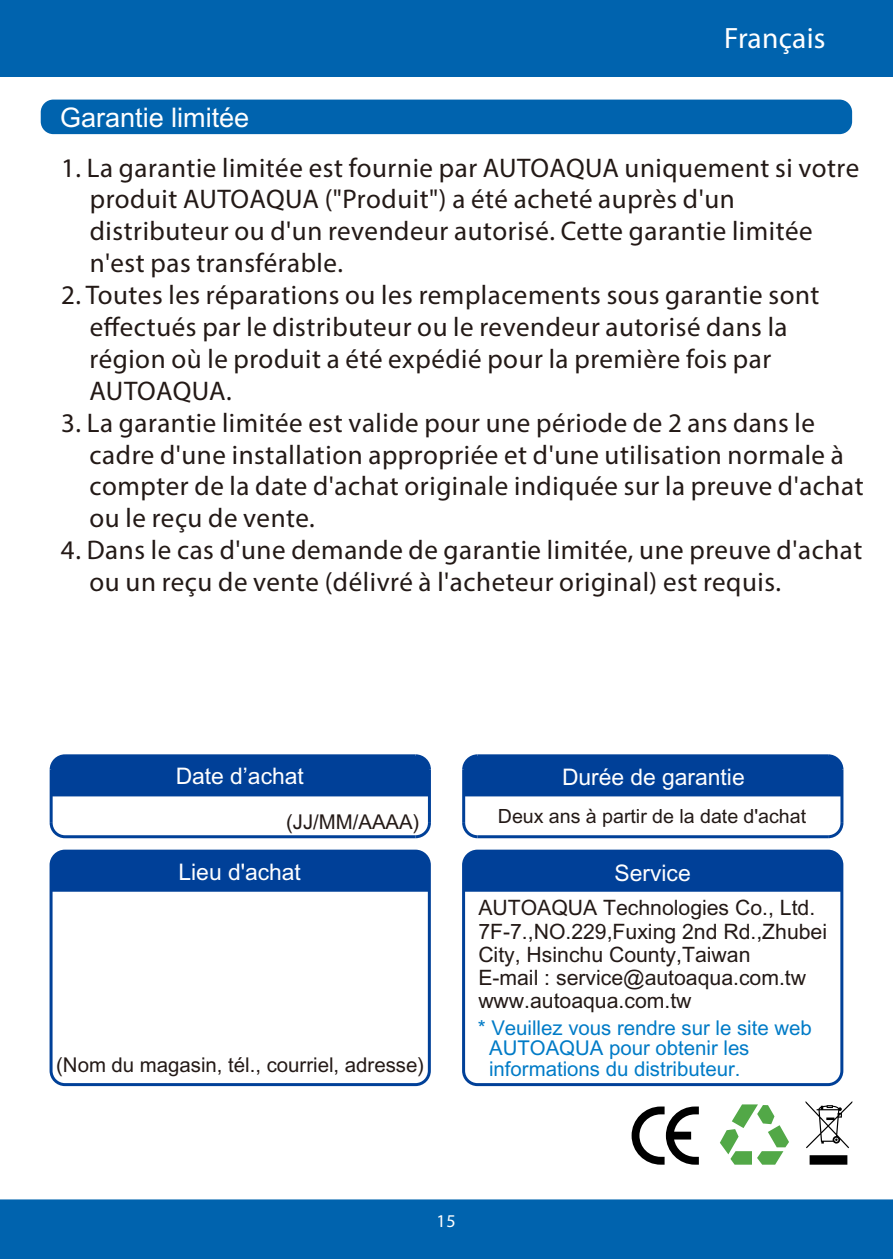
<style>
.page{position:relative;width:893px;height:1259px;background:#fff}
.page>*{position:absolute;margin:0;border:0;box-sizing:border-box;transform-origin:0 0}
.t1{font:29.4px "Myriad Pro";letter-spacing:.01em;color:#fff}
.t2{font:27px/31.8px "Myriad Pro";letter-spacing:.02em;color:#231916}
.t3{font:27px "Arial Unicode MS";color:#fff}
.t4{font:22.8px "Arial Unicode MS";color:#fff}
.t5{font:21.3px/23.1px "Arial Unicode MS";color:#231916}
.t6{font:20.4px/20.4px "Arial Unicode MS";color:#007bc7}
.t7{font:20.4px "Arial Unicode MS";color:#231916}
.t8{font:19.5px "Arial Unicode MS";color:#231916}
.t9{font:18px "Myriad Pro";color:#fff}
</style>
<div class="page">
<div style="left:0;top:0;width:893px;height:77px;background:#0063ae"></div>
<div style="left:0;top:1199px;width:893px;height:60px;background:#0063ae"></div>
<div style="left:466px;top:853px;width:373px;height:38px;background:#004098"></div>
<div style="left:54px;top:853px;width:373px;height:38px;background:#004098"></div>
<svg style="left:825px;top:820px;width:19px;height:19px"></svg>
<hr style="left:478px;top:835px;width:350px;height:3px;background:#004098">
<svg style="left:462px;top:820px;width:19px;height:19px"></svg>
<hr style="left:462px;top:769px;width:3px;height:54px;background:#004098">
<div style="left:462px;top:754px;width:382px;height:42px;background:#004098"></div>
<hr style="left:840px;top:769px;width:3px;height:54px;background:#004098">
<svg style="left:413px;top:820px;width:18px;height:19px"></svg>
<hr style="left:65px;top:835px;width:351px;height:3px;background:#004098">
<svg style="left:49px;top:820px;width:19px;height:19px"></svg>
<hr style="left:50px;top:769px;width:3px;height:54px;background:#004098">
<div style="left:49px;top:754px;width:382px;height:42px;background:#004098"></div>
<hr style="left:428px;top:769px;width:3px;height:54px;background:#004098">
<div style="left:462px;top:849px;width:381px;height:237px;border:3px solid #004098;border-radius:14px"></div>
<div style="left:50px;top:849px;width:381px;height:237px;border:3px solid #004098;border-radius:14px"></div>
<svg style="left:632px;top:1106px;width:67px;height:58px"></svg>
<svg style="left:806px;top:1101px;width:46px;height:63px"></svg>
<svg style="left:720px;top:1104px;width:69px;height:60px"></svg>
<div style="left:41px;top:100px;width:811px;height:34px;background:#0063ae;border-radius:13px"></div>
<p class="t3" style="left:60px;top:108px;width:191px">Garantie limitée</p>
<p class="t1" style="left:724px;top:26px;width:103px">Français</p>
<p class="t2" style="left:90px;top:154px;width:771px;text-indent:-29px">1. La garantie limitée est fournie par AUTOAQUA uniquement si votre produit AUTOAQUA ("Produit") a été acheté auprès d'un distributeur ou d'un revendeur autorisé. Cette garantie limitée n'est pas transférable.</p>
<p class="t2" style="left:90px;top:281px;width:731px;text-indent:-29px">2. Toutes les réparations ou les remplacements sous garantie sont effectués par le distributeur ou le revendeur autorisé dans la région où le produit a été expédié pour la première fois par AUTOAQUA.</p>
<p class="t2" style="left:90px;top:409px;width:775px;text-indent:-29px">3. La garantie limitée est valide pour une période de 2 ans dans le cadre d'une installation appropriée et d'une utilisation normale à compter de la date d'achat originale indiquée sur la preuve d'achat ou le reçu de vente.</p>
<p class="t2" style="left:90px;top:536px;width:774px;text-indent:-29px">4. Dans le cas d'une demande de garantie limitée, une preuve d'achat ou un reçu de vente (délivré à l'acheteur original) est requis.</p>
<p class="t4" style="left:176px;top:767px;width:130px">Date d’achat</p>
<p class="t4" style="left:562px;top:768px;width:184px">Durée de garantie</p>
<p class="t7" style="left:286px;top:814px;width:135px">(JJ/MM/AAAA)</p>
<p class="t8" style="left:498px;top:809px;width:310px">Deux ans à partir de la date d'achat</p>
<p class="t4" style="left:179px;top:863px;width:124px">Lieu d'achat</p>
<p class="t4" style="left:615px;top:864px;width:78px">Service</p>
<p class="t7" style="left:56px;top:1056px;width:369px">(Nom du magasin, tél., courriel, adresse)</p>
<p class="t5" style="left:478px;top:898px;width:350px">AUTOAQUA Technologies Co., Ltd.<br>7F-7.,NO.229,Fuxing 2nd Rd.,Zhubei<br>City, Hsinchu County,Taiwan<br>E-mail : service@autoaqua.com.tw www.autoaqua.com.tw</p>
<p class="t6" style="left:489px;top:1019px;width:324px;text-indent:-11px">* Veuillez vous rendre sur le site web<br>AUTOAQUA pour obtenir les informations du distributeur.</p>
<p class="t9" style="left:437px;top:1214px;width:21px">15</p>
</div>
